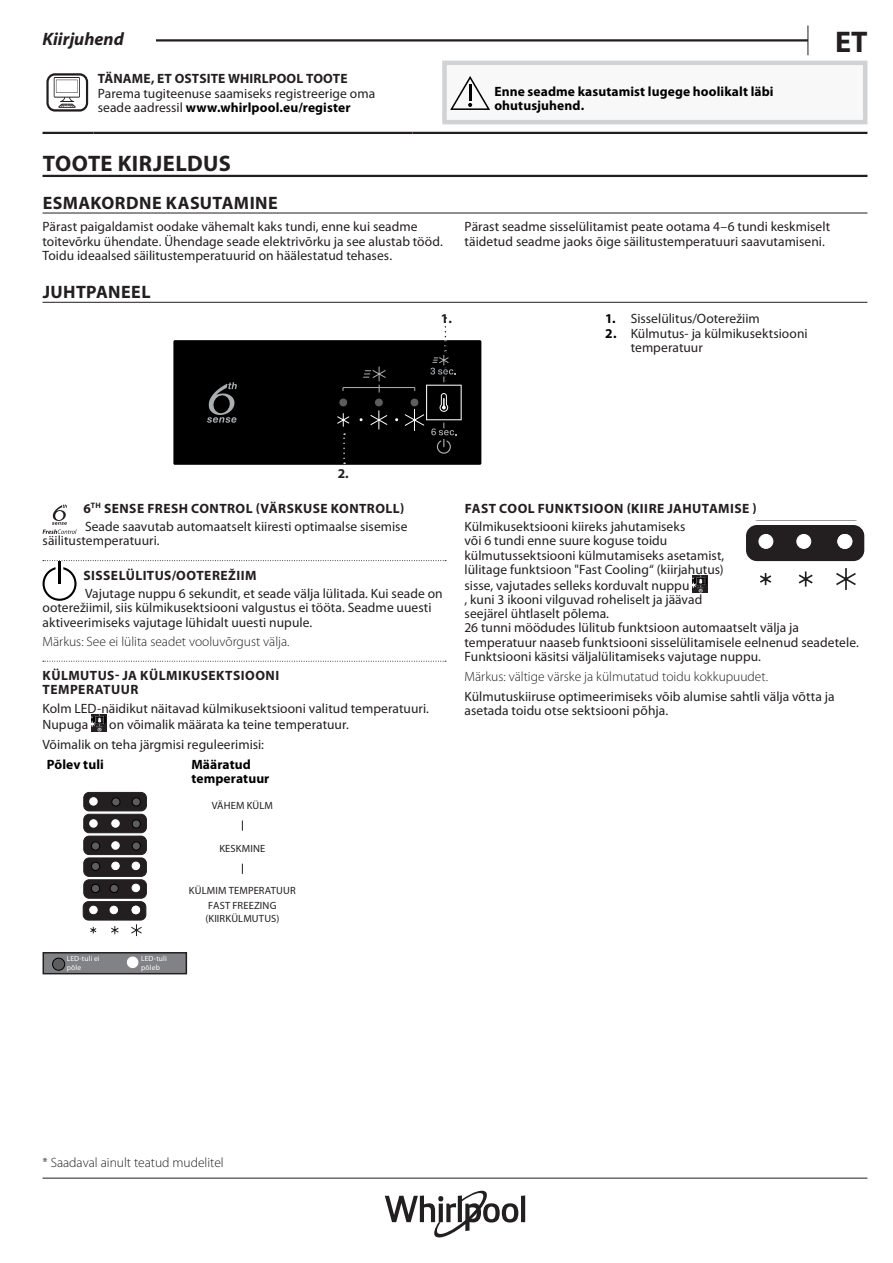
<style>
.page{position:relative;width:893px;height:1263px;background:#fff}
.page>*{position:absolute;margin:0;border:0;box-sizing:border-box;transform-origin:0 0}
.t1{font:700 30px "Myriad Pro";color:#231f20}
.t2{font:700 22.5px "Myriad Pro";letter-spacing:.015em;color:#231f20}
.t3{font:700 18px "Myriad Pro";letter-spacing:.025em;color:#231f20}
.t4{font:italic 700 18px "Myriad Pro";color:#231f20}
.t5{font:13.5px/14.2px "Myriad Pro";letter-spacing:.005em;color:#231f20}
.t6{font:300 13.5px "Myriad Pro";color:#231f20}
.t7{font:700 13.5px/14.2px "Myriad Pro";letter-spacing:.035em;color:#231f20}
.t8{font:700 13.5px/14.2px "Myriad Pro";letter-spacing:.01em;color:#000001}
.t9{font:700 13.5px "Myriad Pro";letter-spacing:.01em;color:#231f20}
.t10{font:10.5px/15.6px "Myriad Pro";letter-spacing:.015em;color:#231f20;text-align:center}
.t11{font:7.5px/9px "Myriad Pro";letter-spacing:.015em;color:#fff}
.s1{font-weight:700;color:#000001}
.s2{font-weight:700}
</style>
<div class="page">
<hr style="left:43px;top:1178px;width:824px;height:1px;background:#231f20">
<svg style="left:807px;top:26px;width:1px;height:29px"></svg>
<hr style="left:43px;top:39px;width:765px;height:3px;background:#231f20">
<div style="left:43px;top:26px;width:113px;height:19px;background:#fff"></div>
<hr style="left:521px;top:1195px;width:4px;height:27px;background:#231f20">
<svg style="left:385px;top:1191px;width:133px;height:46px"></svg>
<hr style="left:43px;top:175px;width:824px;height:2px;background:#231f20">
<hr style="left:43px;top:213px;width:824px;height:1px;background:#231f20">
<hr style="left:43px;top:132px;width:51px;height:2px;background:#231f20">
<hr style="left:94px;top:132px;width:318px;height:2px;background:#231f20">
<hr style="left:412px;top:132px;width:455px;height:2px;background:#231f20">
<svg style="left:46px;top:73px;width:42px;height:39px"></svg>
<div style="left:444px;top:63px;width:421px;height:59px;background:#f8f8f9"></div>
<div style="left:442px;top:61px;width:425px;height:63px;border:4px solid #d1d2d4"></div>
<svg style="left:450px;top:76px;width:40px;height:34px"></svg>
<hr style="left:43px;top:302px;width:824px;height:1px;background:#231f20">
<div style="left:173px;top:340px;width:308px;height:125px;background:#000001"></div>
<svg style="left:207px;top:382px;width:30px;height:41px"></svg>
<svg style="left:43px;top:560px;width:403px;height:1px"></svg>
<svg style="left:43px;top:661px;width:403px;height:1px"></svg>
<svg style="left:43px;top:504px;width:34px;height:30px"></svg>
<svg style="left:43px;top:567px;width:34px;height:34px"></svg>
<hr style="left:58px;top:561px;width:3px;height:22px;background:#000">
<svg style="left:91px;top:714px;width:15px;height:18px"></svg>
<div style="left:84px;top:792px;width:62px;height:19px;background:#231f20;border-radius:5px"></div>
<div style="left:83px;top:792px;width:64px;height:19px;border:1px solid #231f20;border-radius:5px"></div>
<div style="left:84px;top:814px;width:62px;height:19px;background:#231f20;border-radius:5px"></div>
<div style="left:83px;top:814px;width:64px;height:19px;border:1px solid #231f20;border-radius:5px"></div>
<div style="left:84px;top:836px;width:62px;height:18px;background:#231f20;border-radius:5px"></div>
<div style="left:83px;top:836px;width:64px;height:19px;border:1px solid #231f20;border-radius:5px"></div>
<div style="left:84px;top:858px;width:62px;height:18px;background:#231f20;border-radius:5px"></div>
<div style="left:83px;top:857px;width:64px;height:20px;border:1px solid #231f20;border-radius:5px"></div>
<svg style="left:83px;top:864px;width:64px;height:72px"></svg>
<div style="left:108px;top:842px;width:14px;height:7px;border:1px solid #231f20;border-radius:3px"></div>
<svg style="left:85px;top:798px;width:37px;height:29px"></svg>
<div style="left:89px;top:906px;width:8px;height:8px;background:#fff;border:1px solid #fff;border-radius:50%"></div>
<div style="left:110px;top:906px;width:8px;height:8px;background:#fff;border:1px solid #fff;border-radius:50%"></div>
<div style="left:132px;top:884px;width:8px;height:8px;background:#fff;border:1px solid #fff;border-radius:50%"></div>
<div style="left:112px;top:862px;width:7px;height:8px;background:#fff;border:1px solid #fff;border-radius:50%"></div>
<div style="left:132px;top:862px;width:8px;height:8px;background:#fff;border:1px solid #fff;border-radius:50%"></div>
<div style="left:112px;top:841px;width:7px;height:8px;background:#fff;border:1px solid #fff;border-radius:50%"></div>
<div style="left:89px;top:819px;width:8px;height:8px;background:#fff;border:1px solid #fff;border-radius:50%"></div>
<div style="left:112px;top:819px;width:7px;height:8px;background:#fff;border:1px solid #fff;border-radius:50%"></div>
<div style="left:89px;top:797px;width:8px;height:8px;background:#fff;border:1px solid #fff;border-radius:50%"></div>
<div style="left:132px;top:842px;width:9px;height:8px;background:#5d5d5f;border:1px solid #000001;border-radius:50%"></div>
<div style="left:91px;top:862px;width:9px;height:9px;background:#5d5d5f;border:1px solid #000001;border-radius:50%"></div>
<div style="left:110px;top:884px;width:9px;height:9px;background:#5d5d5f;border:1px solid #000001;border-radius:50%"></div>
<div style="left:91px;top:884px;width:9px;height:9px;background:#5d5d5f;border:1px solid #000001;border-radius:50%"></div>
<div style="left:91px;top:842px;width:9px;height:8px;background:#5d5d5f;border:1px solid #000001;border-radius:50%"></div>
<div style="left:132px;top:819px;width:9px;height:9px;background:#5d5d5f;border:1px solid #000001;border-radius:50%"></div>
<div style="left:132px;top:797px;width:9px;height:9px;background:#5d5d5f;border:1px solid #000001;border-radius:50%"></div>
<div style="left:112px;top:797px;width:8px;height:9px;background:#5d5d5f;border:1px solid #000001;border-radius:50%"></div>
<div style="left:132px;top:906px;width:8px;height:8px;background:#fff;border:1px solid #fff;border-radius:50%"></div>
<div style="left:43px;top:953px;width:143px;height:21px;background:#808285"></div>
<div style="left:43px;top:952px;width:144px;height:22px;border:1px solid #231f20"></div>
<div style="left:123px;top:957px;width:25px;height:12px;border:1px solid #808285;border-radius:5px"></div>
<div style="left:52px;top:958px;width:13px;height:13px;background:#5d5d5f;border:1px solid #000001;border-radius:50%"></div>
<div style="left:127px;top:957px;width:11px;height:11px;background:#fff;border:1px solid #fff;border-radius:50%"></div>
<svg style="left:692px;top:575px;width:15px;height:18px"></svg>
<svg style="left:746px;top:525px;width:119px;height:65px"></svg>
<div style="left:758px;top:534px;width:15px;height:15px;background:#fff;border:1px solid #fff;border-radius:50%"></div>
<div style="left:796px;top:534px;width:15px;height:15px;background:#fff;border:1px solid #fff;border-radius:50%"></div>
<div style="left:837px;top:534px;width:15px;height:15px;background:#fff;border:1px solid #fff;border-radius:50%"></div>
<svg style="left:336px;top:317px;width:131px;height:147px"></svg>
<h3 class="t4" style="left:43px;top:28px;width:83px">Kiirjuhend</h3>
<h1 class="t1" style="left:835px;top:22px;width:34px">ET</h1>
<p class="t9" style="left:98px;top:70px;width:251px">TÄNAME, ET OSTSITE WHIRLPOOL TOOTE</p>
<p class="t5" style="left:98px;top:86px;width:279px">Parema tugiteenuse saamiseks registreerige oma seade aadressil <span class="s1">www.whirlpool.eu/register</span></p>
<p class="t8" style="left:494px;top:84px;width:281px">Enne seadme kasutamist lugege hoolikalt läbi ohutusjuhend.</p>
<h2 class="t2" style="left:43px;top:148px;width:190px">TOOTE KIRJELDUS</h2>
<h3 class="t3" style="left:43px;top:191px;width:237px">ESMAKORDNE KASUTAMINE</h3>
<p class="t5" style="left:43px;top:219px;width:402px">Pärast paigaldamist oodake vähemalt kaks tundi, enne kui seadme toitevõrku ühendate. Ühendage seade elektrivõrku ja see alustab tööd.<br>Toidu ideaalsed säilitustemperatuurid on häälestatud tehases.</p>
<p class="t5" style="left:465px;top:219px;width:367px">Pärast seadme sisselülitamist peate ootama 4–6 tundi keskmiselt täidetud seadme jaoks õige säilitustemperatuuri saavutamiseni.</p>
<h3 class="t3" style="left:43px;top:280px;width:109px">JUHTPANEEL</h3>
<p class="t5" style="left:605px;top:312px;width:156px"><span class="s1">1.</span> Sisselülitus/Ooterežiim</p>
<p class="t5" style="left:631px;top:326px;width:178px;text-indent:-26px"><span class="s1">2.</span> Külmutus- ja külmikusektsiooni temperatuur</p>
<p class="t7" style="left:441px;top:311px;width:13px">1.</p>
<p class="t7" style="left:338px;top:466px;width:13px">2.</p>
<p class="t5" style="left:83px;top:499px;width:326px;line-height:18.5px"><span class="s2">6</span><sup>TH</sup> <span class="s2">SENSE FRESH CONTROL (VÄRSKUSE KONTROLL)<br></span>Seade saavutab automaatselt kiiresti optimaalse sisemise</p>
<p class="t5" style="left:43px;top:534px;width:119px">säilitustemperatuuri.</p>
<p class="t7" style="left:84px;top:567px;width:175px">SISSELÜLITUS/OOTEREŽIIM</p>
<p class="t5" style="left:43px;top:586px;width:402px;text-indent:43px">Vajutage nuppu 6 sekundit, et seade välja lülitada. Kui seade on ooterežiimil, siis külmikusektsiooni valgustus ei tööta. Seadme uuesti aktiveerimiseks vajutage lühidalt uuesti nupule.</p>
<p class="t6" style="left:43px;top:633px;width:249px">Märkus: See ei lülita seadet vooluvõrgust välja.</p>
<p class="t7" style="left:43px;top:668px;width:238px">KÜLMUTUS- JA KÜLMIKUSEKTSIOONI<br>TEMPERATUUR</p>
<p class="t5" style="left:43px;top:700px;width:388px;line-height:15.8px">Kolm LED-näidikut näitavad külmikusektsiooni valitud temperatuuri.<br>Nupuga</p>
<p class="t5" style="left:43px;top:714px;width:308px;line-height:20.2px;text-indent:67px">on võimalik määrata ka teine temperatuur.<br>Võimalik on teha järgmisi reguleerimisi:</p>
<p class="t8" style="left:47px;top:757px;width:59px">Põlev tuli</p>
<p class="t8" style="left:191px;top:757px;width:80px">Määratud temperatuur</p>
<p class="t10" style="left:212px;top:797px;width:63px">VÄHEM KÜLM</p>
<p class="t10" style="left:219px;top:840px;width:48px">KESKMINE</p>
<p class="t10" style="left:189px;top:882px;width:108px">KÜLMIM TEMPERATUUR<br>FAST FREEZING</p>
<p class="t10" style="left:205px;top:910px;width:75px">(KIIRKÜLMUTUS)</p>
<p class="t11" style="left:67px;top:954px;width:34px">LED-tuli ei põle</p>
<p class="t11" style="left:141px;top:954px;width:27px">LED-tuli põleb</p>
<p class="t7" style="left:465px;top:501px;width:294px">FAST COOL FUNKTSIOON (KIIRE JAHUTAMISE )</p>
<p class="t5" style="left:465px;top:519px;width:261px">Külmikusektsiooni kiireks jahutamiseks<br>või 6 tundi enne suure koguse toidu külmutussektsiooni külmutamiseks asetamist, lülitage funktsioon "Fast Cooling“ (kiirjahutus)</p>
<p class="t5" style="left:465px;top:578px;width:396px">sisse, vajutades selleks korduvalt nuppu<br>, kuni 3 ikooni vilguvad roheliselt ja jäävad<br>seejärel ühtlaselt põlema.<br>26 tunni möödudes lülitub funktsioon automaatselt välja ja temperatuur naaseb funktsiooni sisselülitamisele eelnenud seadetele.<br>Funktsiooni käsitsi väljalülitamiseks vajutage nuppu.</p>
<p class="t6" style="left:465px;top:668px;width:305px">Märkus: vältige värske ja külmutatud toidu kokkupuudet.</p>
<p class="t5" style="left:465px;top:689px;width:372px">Külmutuskiiruse optimeerimiseks võib alumise sahtli välja võtta ja asetada toidu otse sektsiooni põhja.</p>
<p class="t6" style="left:43px;top:1155px;width:183px">* Saadaval ainult teatud mudelitel</p>
</div>
